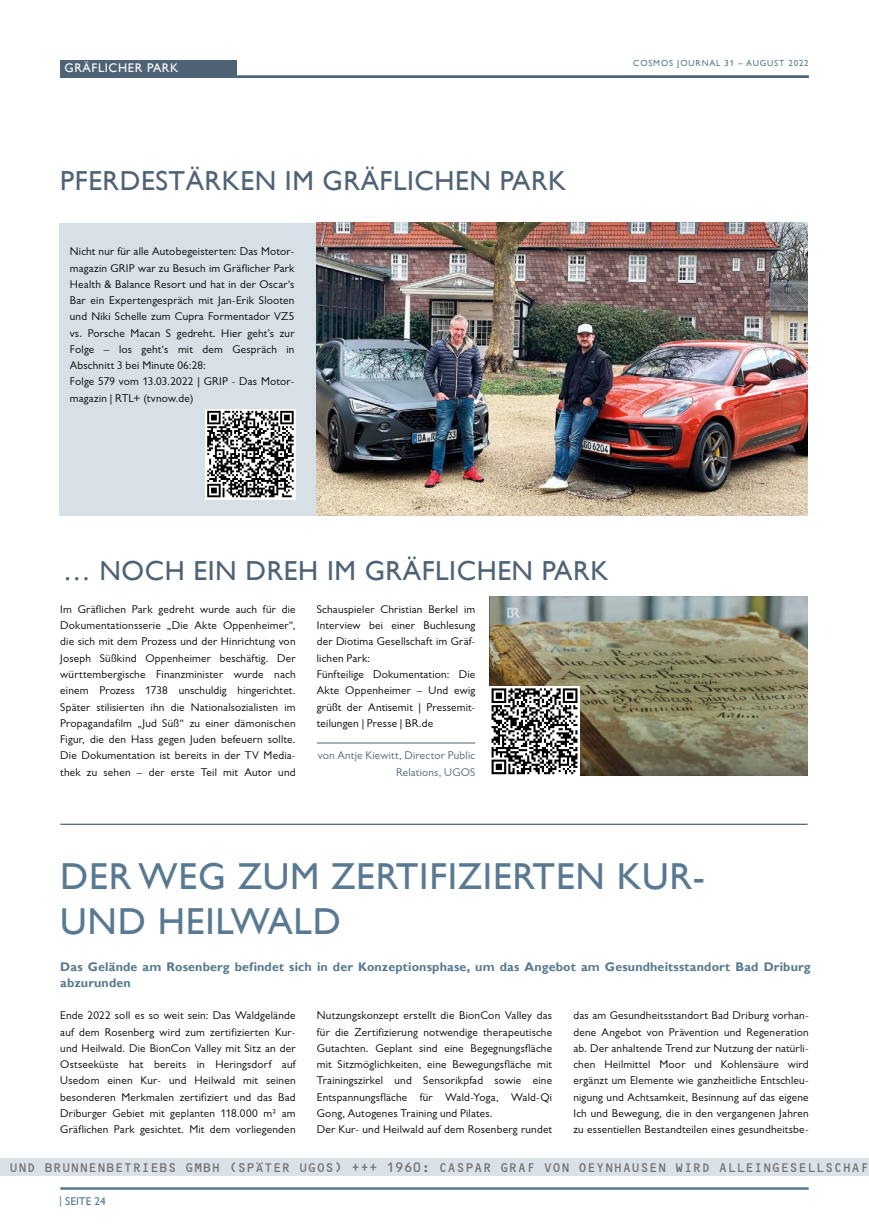
<style>
.page{position:relative;width:869px;height:1230px;background:#fff}
.page>*{position:absolute;margin:0;border:0;box-sizing:border-box;transform-origin:0 0}
.Titel{font:37.5px/45px "Gill Alt One";letter-spacing:.02em;color:#587991}
.Titel-2{font:27.5px "Gill Alt One";letter-spacing:.02em;color:#4f6377}
.Telegramm{font:15px "OCRB10 Pitch BT";letter-spacing:-.015em;color:#706f6f}
.Artikel_Einleitender{font:700 12.5px/16.2px "Gill Alt One";letter-spacing:.01em;color:#587991}
.t1{font:12.5px "Gill Alt One";letter-spacing:.05em;color:#fff}
.Artikel_Grundtext{font:11.25px/16.2px "Gill Sans Alt One";letter-spacing:.02em;color:#000;text-align:justify}
.Autor{font:11.25px/16.2px "Gill Sans Alt One";letter-spacing:.02em;color:#4f6377;text-align:right}
.t2{font:11.25px "Gill Alt One";color:#587991}
.t3{font:8.75px "Gill Alt One";letter-spacing:.1em;color:#587991}
</style>
<div class="page">
<div style="left:59px;top:223px;width:748px;height:292px;background:#d7e0e6"></div>
<hr style="left:60px;top:1187px;width:748px;height:2px;background:#587991">
<div style="left:0;top:1158px;width:868px;height:18px;background:#dbe1e8"></div>
<hr style="left:60px;top:75px;width:748px;height:3px;background:#4f6377">
<div style="left:60px;top:60px;width:177px;height:18px;background:#4f6377"></div>
<hr style="left:60px;top:823px;width:747px;height:2px;background:#4f6377">
<svg style="left:205px;top:409px;width:90px;height:90px"></svg>
<svg style="left:207px;top:411px;width:86px;height:86px"></svg>
<img style="left:317px;top:223px;width:490px;height:292px">
<img style="left:489px;top:596px;width:318px;height:180px">
<svg style="left:489px;top:686px;width:90px;height:90px"></svg>
<svg style="left:491px;top:688px;width:86px;height:86px"></svg>
<hr style="left:317px;top:742px;width:158px;height:1px;background:#4f6377">
<p class="t1" style="left:64px;top:61px;width:37px">UGOS</p>
<p class="t3" style="left:633px;top:58px;width:177px">COSMOS JOURNAL 31 – AUGUST 2022</p>
<p class="t1" style="left:64px;top:61px;width:115px">GRÄFLICHER PARK</p>
<p class="Titel-2" style="left:60px;top:165px;width:507px">PFERDESTÄRKEN IM GRÄFLICHEN PARK</p>
<p class="Artikel_Grundtext" style="left:70px;top:243px;width:226px">Nicht nur für alle Autobegeisterten: Das Motor&shy;magazin GRIP war zu Besuch im Gräflicher Park Health &amp; Balance Resort und hat in der Oscar‘s Bar ein Expertengespräch mit Jan-Erik Slooten und Niki Schelle zum Cupra Formentador VZ5 vs. Porsche Macan S gedreht. Hier geht’s zur Folge – los geht‘s mit dem Gespräch in Abschnitt 3 bei Minute 06:28:</p>
<p class="Artikel_Grundtext" style="left:70px;top:373px;width:226px">Folge 579 vom 13.03.2022 | GRIP - Das Motor&shy;magazin | RTL+ (tvnow.de)</p>
<p class="Titel-2" style="left:63px;top:555px;width:546px">… NOCH EIN DREH IM GRÄFLICHEN PARK</p>
<p class="Artikel_Grundtext" style="left:60px;top:601px;width:237px">Im Gräflichen Park gedreht wurde auch für die Dokumentationsserie „Die Akte Oppenheimer“, die sich mit dem Prozess und der Hinrichtung von Joseph Süßkind Oppenheimer beschäftig. Der württembergische Finanzminister wurde nach einem Prozess 1738 unschuldig hingerichtet.<br>Später stilisierten ihn die Nationalsozialisten im Propagandafilm „Jud Süß“ zu einer dämonischen Figur, die den Hass gegen Juden befeuern sollte.<br>Die Dokumentation ist bereits in der TV Media&shy;thek zu sehen – der erste Teil mit Autor und</p>
<p class="Artikel_Grundtext" style="left:317px;top:601px;width:160px">Schauspieler Christian Berkel im Interview bei einer Buchlesung der Diotima Gesellschaft im Gräf&shy;lichen Park:</p>
<p class="Artikel_Grundtext" style="left:317px;top:666px;width:160px">Fünfteilige Dokumentation: Die Akte Oppenheimer – Und ewig grüßt der Antisemit | Pressemit&shy;teilungen | Presse | BR.de</p>
<p class="Autor" style="left:317px;top:747px;width:159px">von Antje Kiewitt, Director Public<br>Relations, UGOS</p>
<p class="Titel" style="left:60px;top:854px;width:646px">DER WEG ZUM ZERTIFIZIERTEN KUR-<br>UND HEILWALD</p>
<p class="Artikel_Einleitender" style="left:60px;top:958px;width:751px">Das Gelände am Rosenberg befindet sich in der Konzeptionsphase, um das Angebot am Gesundheitsstandort Bad Driburg abzurunden</p>
<p class="Artikel_Grundtext" style="left:60px;top:1007px;width:237px">Ende 2022 soll es so weit sein: Das Waldgelände auf dem Rosenberg wird zum zertifizierten Kur&shy;und Heilwald. Die BionCon Valley mit Sitz an der Ostseeküste hat bereits in Heringsdorf auf Usedom einen Kur- und Heilwald mit seinen besonderen Merkmalen zertifiziert und das Bad Driburger Gebiet mit geplanten 118.000 m² am Gräflichen Park gesichtet. Mit dem vorliegenden</p>
<p class="Artikel_Grundtext" style="left:317px;top:1007px;width:237px">Nutzungskonzept erstellt die BionCon Valley das für die Zertifizierung notwendige therapeutische Gutachten. Geplant sind eine Begegnungsfläche mit Sitzmöglichkeiten, eine Bewegungsfläche mit Trainingszirkel und Sensorikpfad sowie eine Entspannungsfläche für Wald-Yoga, Wald-Qi Gong, Autogenes Training und Pilates.</p>
<p class="Artikel_Grundtext" style="left:317px;top:1121px;width:237px">Der Kur- und Heilwald auf dem Rosenberg rundet</p>
<p class="Artikel_Grundtext" style="left:573px;top:1007px;width:237px">das am Gesundheitsstandort Bad Driburg vorhan&shy;dene Angebot von Prävention und Regeneration ab. Der anhaltende Trend zur Nutzung der natürli&shy;chen Heilmittel Moor und Kohlensäure wird ergänzt um Elemente wie ganzheitliche Entschleu&shy;nigung und Achtsamkeit, Besinnung auf das eigene Ich und Bewegung, die in den vergangenen Jahren zu essentiellen Bestandteilen eines gesundheitsbe-</p>
<p class="Telegramm" style="left:9px;top:1160px;width:861px">UND BRUNNENBETRIEBS GMBH (SPÄTER UGOS) +++ 1960: CASPAR GRAF VON OEYNHAUSEN WIRD ALLEINGESELLSCHAF</p>
<p class="t2" style="left:59px;top:1195px;width:48px">| SEITE 24</p>
</div>
